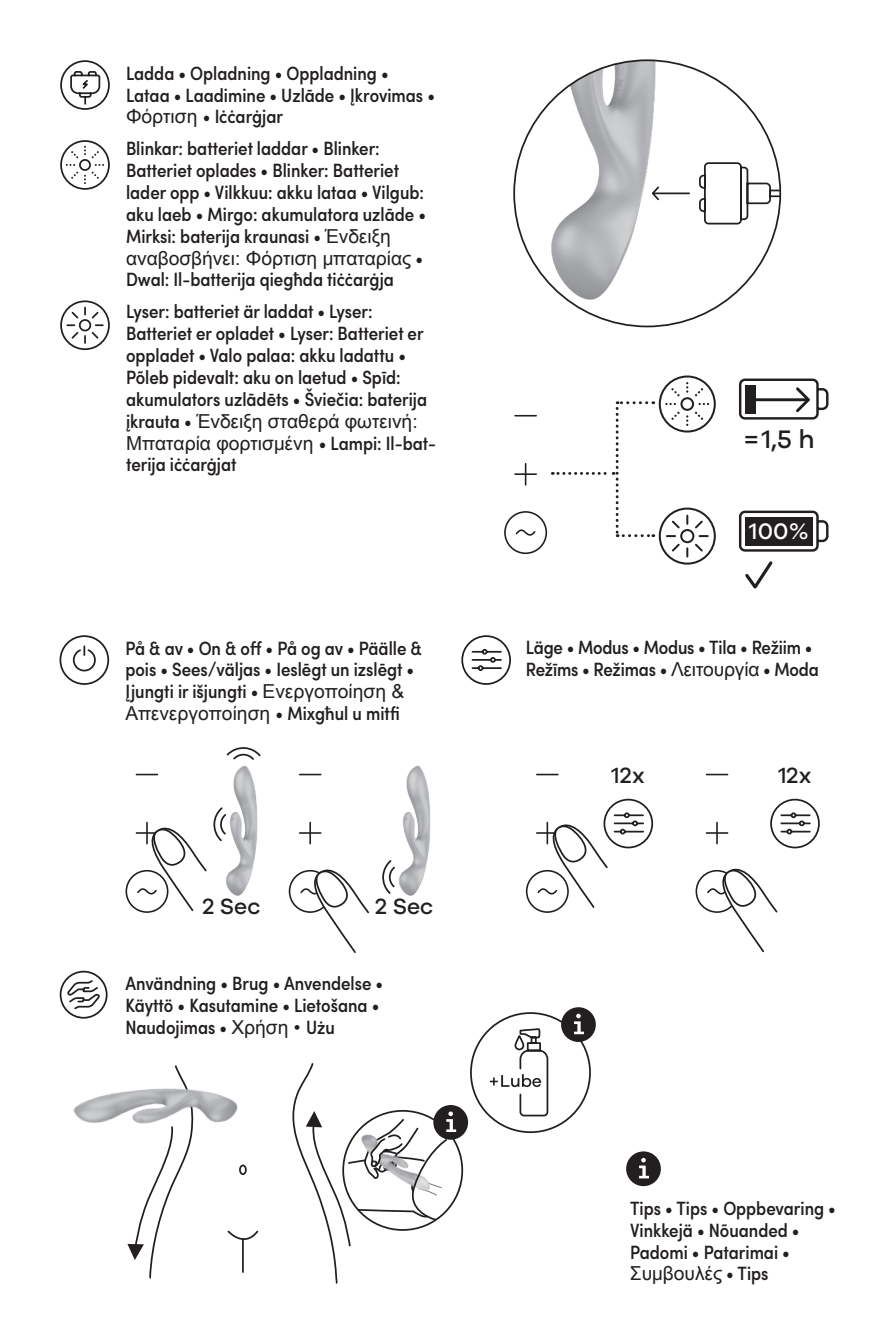
<style>
.page{position:relative;width:893px;height:1340px;background:#fff}
.page>*{position:absolute;margin:0;border:0;box-sizing:border-box;transform-origin:0 0}
.t1{font:500 26.25px "Galano Grotesque";color:#231f20}
.t2{font:500 23.1px "Galano Grotesque";color:#fff}
.t3{font:500 22.75px "Galano Grotesque";color:#231f20}
.t4{font:500 condensed 19.25px/21.7px "Sofia Pro";color:#231f20}
.t5{font:19.25px/21.7px "Arial Unicode MS";color:#231f20}
.s1{font-family:"Arial Unicode MS";font-weight:400;font-stretch:normal}
.s2{font-family:"Sofia Pro";font-weight:500;font-stretch:condensed}
</style>
<div class="page">
<div style="left:60px;top:300px;width:50px;height:50px;border:2px solid #231f20;border-radius:50%"></div>
<svg style="left:66px;top:306px;width:39px;height:39px"></svg>
<div style="left:60px;top:60px;width:50px;height:50px;border:2px solid #231f20;border-radius:50%"></div>
<svg style="left:69px;top:71px;width:32px;height:35px"></svg>
<div style="left:60px;top:140px;width:50px;height:50px;border:2px solid #231f20;border-radius:50%"></div>
<div style="left:79px;top:159px;width:12px;height:12px;border:2px solid #231f20;border-radius:50%"></div>
<svg style="left:71px;top:172px;width:7px;height:7px"></svg>
<svg style="left:92px;top:151px;width:7px;height:7px"></svg>
<svg style="left:71px;top:151px;width:7px;height:7px"></svg>
<svg style="left:92px;top:172px;width:7px;height:7px"></svg>
<svg style="left:66px;top:164px;width:9px;height:2px"></svg>
<svg style="left:95px;top:164px;width:9px;height:2px"></svg>
<svg style="left:84px;top:146px;width:2px;height:9px"></svg>
<svg style="left:84px;top:175px;width:2px;height:9px"></svg>
<div style="left:461px;top:635px;width:50px;height:50px;border:2px solid #231f20;border-radius:50%"></div>
<svg style="left:472px;top:649px;width:29px;height:22px"></svg>
<div style="left:60px;top:635px;width:49px;height:50px;border:2px solid #231f20;border-radius:50%"></div>
<svg style="left:72px;top:645px;width:24px;height:27px"></svg>
<div style="left:60px;top:970px;width:48px;height:48px;border:2px solid #231f20;border-radius:50%"></div>
<svg style="left:67px;top:978px;width:33px;height:32px"></svg>
<div style="left:626px;top:1151px;width:35px;height:35px;background:#231f20;border-radius:50%"></div>
<svg style="left:639px;top:1157px;width:10px;height:21px"></svg>
<svg style="left:149px;top:1063px;width:189px;height:221px"></svg>
<div style="left:239px;top:1164px;width:8px;height:11px;border:2px solid #231f20;border-radius:50%"></div>
<svg style="left:226px;top:1228px;width:34px;height:46px"></svg>
<svg style="left:127px;top:1133px;width:47px;height:126px"></svg>
<div style="left:126px;top:870px;width:42px;height:42px;border:2px solid #231f20;border-radius:50%"></div>
<hr style="left:136px;top:773px;width:22px;height:2px;background:#231f20">
<svg style="left:300px;top:832px;width:21px;height:1px"></svg>
<hr style="left:309px;top:822px;width:2px;height:21px;background:#231f20">
<div style="left:289px;top:870px;width:43px;height:42px;border:2px solid #231f20;border-radius:50%"></div>
<hr style="left:300px;top:773px;width:21px;height:2px;background:#231f20">
<div style="left:526px;top:870px;width:43px;height:42px;border:2px solid #231f20;border-radius:50%"></div>
<hr style="left:537px;top:773px;width:21px;height:2px;background:#231f20">
<svg style="left:706px;top:832px;width:22px;height:1px"></svg>
<hr style="left:716px;top:822px;width:2px;height:21px;background:#231f20">
<div style="left:695px;top:870px;width:43px;height:42px;border:2px solid #231f20;border-radius:50%"></div>
<hr style="left:706px;top:773px;width:22px;height:2px;background:#231f20">
<img style="left:549px;top:62px;width:107px;height:255px">
<svg style="left:699px;top:161px;width:81px;height:64px"></svg>
<hr style="left:653px;top:192px;width:36px;height:2px;background:#231f20">
<svg style="left:650px;top:185px;width:11px;height:17px"></svg>
<svg style="left:739px;top:510px;width:90px;height:79px"></svg>
<div style="left:745px;top:517px;width:68px;height:28px;background:#231f20"></div>
<div style="left:659px;top:507px;width:57px;height:57px;border:2px solid #231f20;border-radius:50%"></div>
<svg style="left:665px;top:513px;width:45px;height:45px"></svg>
<div style="left:659px;top:375px;width:57px;height:57px;border:2px solid #231f20;border-radius:50%"></div>
<div style="left:680px;top:397px;width:14px;height:14px;border:2px solid #231f20;border-radius:50%"></div>
<svg style="left:671px;top:412px;width:8px;height:8px"></svg>
<svg style="left:695px;top:388px;width:8px;height:8px"></svg>
<svg style="left:671px;top:388px;width:8px;height:8px"></svg>
<svg style="left:695px;top:412px;width:8px;height:8px"></svg>
<svg style="left:665px;top:403px;width:11px;height:2px"></svg>
<svg style="left:699px;top:403px;width:10px;height:2px"></svg>
<svg style="left:686px;top:382px;width:2px;height:10px"></svg>
<svg style="left:686px;top:415px;width:2px;height:11px"></svg>
<svg style="left:552px;top:401px;width:102px;height:136px"></svg>
<svg style="left:739px;top:378px;width:90px;height:42px"></svg>
<svg style="left:226px;top:747px;width:35px;height:13px"></svg>
<svg style="left:382px;top:860px;width:13px;height:34px"></svg>
<svg style="left:300px;top:869px;width:69px;height:84px"></svg>
<svg style="left:136px;top:807px;width:89px;height:105px"></svg>
<svg style="left:537px;top:821px;width:72px;height:88px"></svg>
<svg style="left:706px;top:868px;width:72px;height:85px"></svg>
<div style="left:603px;top:798px;width:50px;height:50px;border:2px solid #231f20;border-radius:50%"></div>
<svg style="left:615px;top:812px;width:28px;height:22px"></svg>
<div style="left:770px;top:798px;width:50px;height:50px;border:2px solid #231f20;border-radius:50%"></div>
<svg style="left:781px;top:812px;width:29px;height:22px"></svg>
<hr style="left:515px;top:473px;width:21px;height:2px;background:#231f20">
<svg style="left:525px;top:464px;width:1px;height:21px"></svg>
<div style="left:504px;top:511px;width:43px;height:43px;border:2px solid #231f20;border-radius:50%"></div>
<svg style="left:515px;top:529px;width:21px;height:7px"></svg>
<svg style="left:515px;top:415px;width:21px;height:1px"></svg>
<img style="left:225px;top:765px;width:33px;height:131px">
<img style="left:399px;top:765px;width:32px;height:131px">
<div style="left:433px;top:1104px;width:35px;height:35px;background:#231f20;border-radius:50%"></div>
<svg style="left:306px;top:1111px;width:150px;height:136px"></svg>
<img style="left:73px;top:1078px;width:172px;height:55px">
<div style="left:470px;top:1012px;width:121px;height:121px;border:2px solid #231f20;border-radius:50%"></div>
<svg style="left:490px;top:1026px;width:59px;height:91px"></svg>
<div style="left:561px;top:1007px;width:35px;height:34px;background:#231f20;border-radius:50%"></div>
<svg style="left:574px;top:1013px;width:10px;height:21px"></svg>
<p class="t4" style="left:126px;top:62px;width:310px">Ladda • Opladning • Oppladning •<br>Lataa • Laadimine • Uzlāde • Įkrovimas •<br><span class="s1">Φόρτιση</span> • Iċċarġjar</p>
<p class="t4" style="left:126px;top:137px;width:302px">Blinkar: batteriet laddar • Blinker:<br>Batteriet oplades • Blinker: Batteriet lader opp • Vilkkuu: akku lataa • Vilgub: aku laeb • Mirgo: akumulatora uzlāde • Mirksi: baterija kraunasi • <span class="s1">Ένδειξη</span></p>
<p class="t5" style="left:126px;top:246px;width:299px">αναβοσβήνει: Φόρτιση μπαταρίας <span class="s2">•</span></p>
<p class="t4" style="left:126px;top:263px;width:269px;line-height:31.8px">Dwal: Il-batterija qiegħda tiċċarġja<br>Lyser: batteriet är laddat • Lyser:</p>
<p class="t4" style="left:126px;top:322px;width:303px">Batteriet er opladet • Lyser: Batteriet er oppladet • Valo palaa: akku ladattu • Põleb pidevalt: aku on laetud • Spīd: akumulators uzlādēts • Šviečia: baterija</p>
<p class="t5" style="left:126px;top:409px;width:311px"><span class="s2">įkrauta •</span> Ένδειξη σταθερά φωτεινή:<br>Μπαταρία φορτισμένη <span class="s2">• Lampi: Il-bat-</span></p>
<p class="t4" style="left:126px;top:453px;width:112px">terija iċċarġjat</p>
<p class="t4" style="left:125px;top:636px;width:298px">På &amp; av • On &amp; off • På og av • Päälle &amp; pois • Sees/väljas • Ieslēgt un izslēgt •<br>Įjungti ir išjungti • <span class="s1">Ενεργοποίηση &amp;</span></p>
<p class="t5" style="left:125px;top:702px;width:276px">Απενεργοποίηση <span class="s2">• Mixgħul u mitfi</span></p>
<p class="t3" style="left:202px;top:892px;width:60px">2 Sec</p>
<p class="t3" style="left:375px;top:892px;width:60px">2 Sec</p>
<p class="t4" style="left:125px;top:972px;width:259px">Användning • Brug • Anvendelse •<br>Käyttö • Kasutamine • Lietošana •<br>Naudojimas • <span class="s1">Χρήση •</span> Użu</p>
<h1 class="t1" style="left:744px;top:423px;width:73px">=1,5 h</h1>
<p class="t2" style="left:749px;top:517px;width:61px">100%</p>
<p class="t4" style="left:526px;top:636px;width:294px">Läge • Modus • Modus • Tila • Režiim •<br>Režīms • Režimas • <span class="s1">Λειτουργία</span> • Moda</p>
<p class="t3" style="left:612px;top:761px;width:35px">12x</p>
<p class="t3" style="left:778px;top:761px;width:35px">12x</p>
<p class="t4" style="left:630px;top:1196px;width:207px">Tips • Tips • Oppbevaring •<br>Vinkkejä • Nõuanded •<br>Padomi • Patarimai •</p>
<p class="t5" style="left:630px;top:1262px;width:140px">Συμβουλές <span class="s2">• Tips</span></p>
</div>
